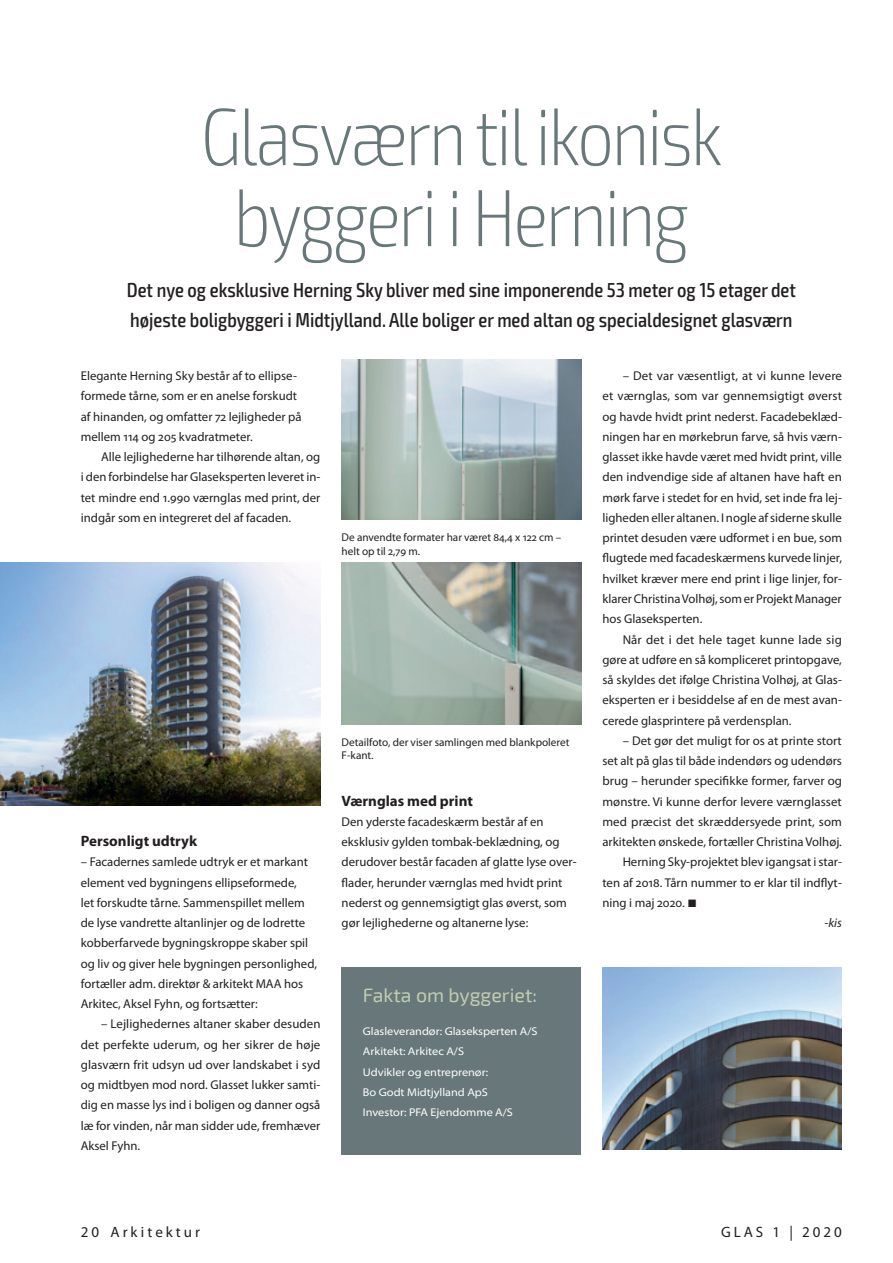
<style>
.page{position:relative;width:893px;height:1263px;background:#fff}
.page>*{position:absolute;margin:0;border:0;box-sizing:border-box;transform-origin:0 0}
.t1{font:200 condensed 81px/81px "Exo 2";letter-spacing:-.025em;color:#68787a;text-align:center}
.t2{font:500 condensed 20.25px/30.3px "Exo 2";color:#231f20}
.t3{font:19.5px "Exo 2";color:#c2ccb2}
.t4{font:700 15px "Myriad Pro";color:#231f20}
.t5{font:15px "Myriad Pro";letter-spacing:.2em;color:#231f20}
.t6{font:12.75px/20.2px "Myriad Pro";color:#231f20;text-align:justify}
.t7{font:italic 12.75px "Myriad Pro";color:#231f20}
.t8{font:semi-expanded 11.25px/20.2px "Myriad Pro";color:#fff}
.t9{font:11.25px/13.5px "Myriad Pro";color:#231f20}
</style>
<div class="page">
<img style="left:342px;top:360px;width:239px;height:160px">
<img style="left:342px;top:562px;width:239px;height:162px">
<img style="left:602px;top:967px;width:240px;height:183px">
<img style="left:0;top:562px;width:320px;height:243px">
<div style="left:342px;top:967px;width:239px;height:187px;background:#68787a"></div>
<h1 class="t1" style="left:201px;top:98px;width:523px">Glasværn til ikonisk byggeri i Herning</h1>
<h2 class="t2" style="left:127px;top:275px;width:671px">Det nye og eksklusive Herning Sky bliver med sine imponerende 53 meter og 15 etager det højeste boligbyggeri i Midtjylland. Alle boliger er med altan og specialdesignet glasværn</h2>
<p class="t6" style="left:81px;top:366px;width:222px;text-align:left">Elegante Herning Sky består af to ellipse&shy;formede tårne, som er en anelse forskudt af hinanden, og omfatter 72 lejligheder på mellem 114 og 205 kvadratmeter.</p>
<p class="t6" style="left:81px;top:447px;width:241px;text-indent:20px">Alle lejlighederne har tilhørende altan, og i den forbindelse har Glaseksperten leveret in&shy;tet mindre end 1.990 værnglas med print, der indgår som en integreret del af facaden.</p>
<p class="t6" style="left:602px;top:366px;width:241px;text-indent:20px">– Det var væsentligt, at vi kunne levere et værnglas, som var gennemsigtigt øverst og havde hvidt print nederst. Facadebeklæd&shy;ningen har en mørkebrun farve, så hvis værn&shy;glasset ikke havde været med hvidt print, ville den indvendige side af altanen have haft en mørk farve i stedet for en hvid, set inde fra lej&shy;ligheden eller altanen. I nogle af siderne skulle printet desuden være udformet i en bue, som flugtede med facadeskærmens kurvede linjer, hvilket kræver mere end print i lige linjer, for&shy;klarer Christina Volhøj, som er Projekt Manager hos Glaseksperten.</p>
<p class="t6" style="left:602px;top:629px;width:241px;text-indent:20px">Når det i det hele taget kunne lade sig gøre at udføre en så kompliceret printopgave, så skyldes det ifølge Christina Volhøj, at Glas&shy;eksperten er i besiddelse af en de mest avan&shy;cerede glasprintere på verdensplan.</p>
<p class="t6" style="left:623px;top:730px;width:221px">– Det gør det muligt for os at printe stort</p>
<p class="t6" style="left:602px;top:750px;width:241px">set alt på glas til både indendørs og udendørs</p>
<p class="t6" style="left:602px;top:771px;width:241px">brug – herunder specifikke former, farver og</p>
<p class="t6" style="left:602px;top:791px;width:241px">mønstre. Vi kunne derfor levere værnglasset</p>
<p class="t6" style="left:602px;top:811px;width:241px">med præcist det skræddersyede print, som</p>
<p class="t6" style="left:602px;top:831px;width:241px">arkitekten ønskede, fortæller Christina Volhøj.</p>
<p class="t6" style="left:623px;top:852px;width:221px">Herning Sky-projektet blev igangsat i star-</p>
<p class="t6" style="left:602px;top:872px;width:241px">ten af 2018. Tårn nummer to er klar til indflyt-</p>
<p class="t6" style="left:602px;top:892px;width:96px">ning i maj 2020. ■</p>
<p class="t7" style="left:824px;top:915px;width:19px">-kis</p>
<p class="t9" style="left:342px;top:530px;width:221px">De anvendte formater har været 84,4 x 122 cm – helt op til 2,79 m.</p>
<p class="t9" style="left:342px;top:735px;width:229px">Detailfoto, der viser samlingen med blankpoleret<br>F-kant.</p>
<p class="t4" style="left:342px;top:791px;width:133px">Værnglas med print</p>
<p class="t6" style="left:342px;top:811px;width:236px;text-align:left">Den yderste facadeskærm består af en eksklusiv gylden tombak-beklædning, og derudover består facaden af glatte lyse over&shy;flader, herunder værnglas med hvidt print nederst og gennemsigtigt glas øverst, som gør lejlighederne og altanerne lyse:</p>
<p class="t4" style="left:81px;top:831px;width:118px">Personligt udtryk</p>
<p class="t6" style="left:81px;top:852px;width:238px;text-align:left">– Facadernes samlede udtryk er et markant element ved bygningens ellipseformede,<br>let forskudte tårne. Sammenspillet mellem de lyse vandrette altanlinjer og de lodrette kobberfarvede bygningskroppe skaber spil og liv og giver hele bygningen personlighed, fortæller adm. direktør &amp; arkitekt MAA hos Arkitec, Aksel Fyhn, og fortsætter:</p>
<p class="t6" style="left:81px;top:1014px;width:241px;text-indent:20px">– Lejlighedernes altaner skaber desuden det perfekte uderum, og her sikrer de høje glasværn frit udsyn ud over landskabet i syd og midtbyen mod nord. Glasset lukker samti&shy;dig en masse lys ind i boligen og danner også læ for vinden, når man sidder ude, fremhæver Aksel Fyhn.</p>
<h3 class="t3" style="left:363px;top:984px;width:176px">Fakta om byggeriet:</h3>
<p class="t8" style="left:363px;top:1021px;width:176px">Glasleverandør: Glaseksperten A/S<br>Arkitekt: Arkitec A/S<br>Udvikler og entreprenør:<br>Bo Godt Midtjylland ApS<br>Investor: PFA Ejendomme A/S</p>
<p class="t5" style="left:81px;top:1223px;width:121px">20 Arkitektur</p>
<p class="t5" style="left:721px;top:1223px;width:122px">GLAS 1 | 2020</p>
</div>
